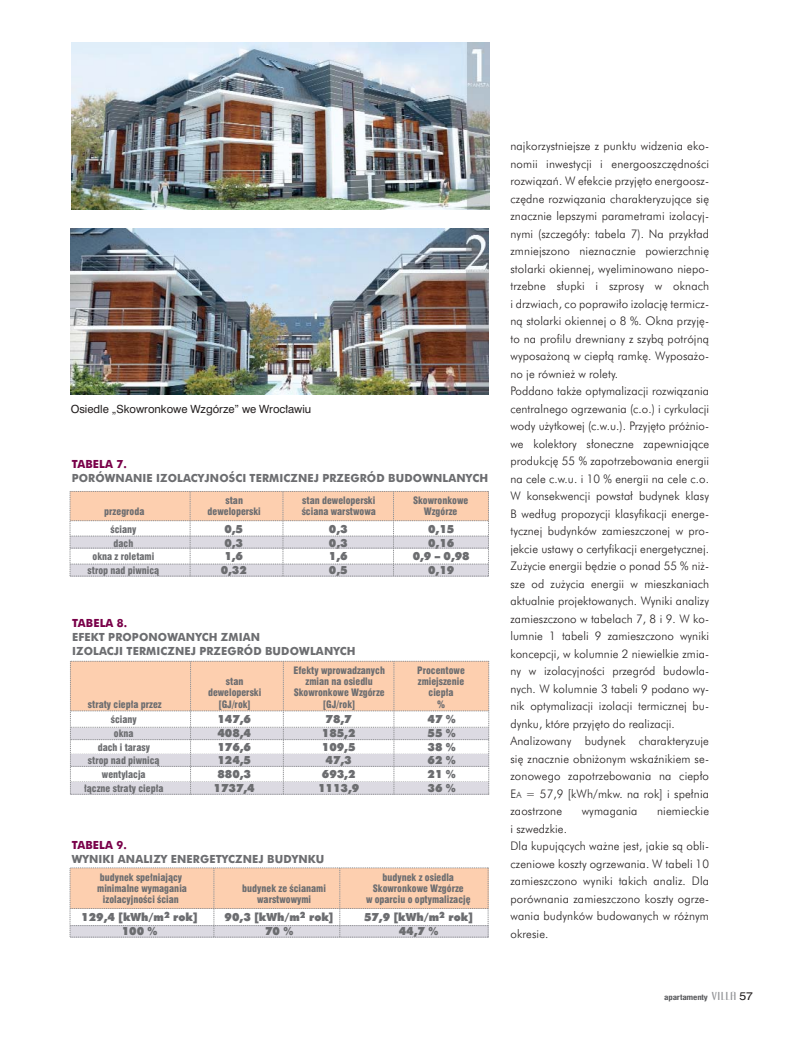
<style>
.page{position:relative;width:797px;height:1045px;background:#fff}
.page>*{position:absolute;margin:0;border:0;box-sizing:border-box;transform-origin:0 0}
.t1{font:300 11.88px/17.5px "Futura PL";letter-spacing:.01em;color:#231f1f}
.t2{font:900 11.25px "Futura PL";color:#6c6d70}
.t3{font:700 11.25px/13.8px "Futura PL";letter-spacing:.01em;color:#6c6d70}
.t4{font:11.25px "Swiss 721 PL";color:#231f1f}
.t5{font:700 11.25px "Futura PL";letter-spacing:.01em;color:#790049}
.t6{font:900 condensed 10px "Swiss 721 PL";color:#6c6d70}
.t7{font:700 condensed 7.5px "Swiss 721 PL";letter-spacing:-.015em;color:#57585b;scale:1.2 1}
.s1{font-size:8.75px}
.s2{font-family:"Empire PL";font-weight:400;font-stretch:normal;font-size:11.25px;color:#939497}
.s3{font-weight:400;font-stretch:normal;font-size:11.25px;color:#231f1f}
</style>
<div class="page">
<img style="left:71px;top:43px;width:418px;height:167px">
<img style="left:71px;top:228px;width:417px;height:166px">
<svg style="left:70px;top:491px;width:419px;height:86px"></svg>
<svg style="left:70px;top:661px;width:419px;height:134px"></svg>
<svg style="left:70px;top:868px;width:418px;height:70px"></svg>
<p class="t4" style="left:71px;top:405px;width:242px">Osiedle „Skowronkowe Wzgórze” we Wroc∏awiu</p>
<p class="t5" style="left:72px;top:459px;width:57px">TABELA 7.</p>
<p class="t3" style="left:72px;top:472px;width:418px">PORÓWNANIE IZOLACYJNOÂCI TERMICZNEJ PRZEGRÓD BUDOWNLANYCH</p>
<p class="t6" style="left:225px;top:496px;width:19px">stan</p>
<p class="t6" style="left:302px;top:496px;width:75px">stan deweloperski</p>
<p class="t6" style="left:413px;top:496px;width:57px">Skowronkowe</p>
<p class="t6" style="left:104px;top:508px;width:42px">przegroda</p>
<p class="t6" style="left:207px;top:508px;width:55px">deweloperski</p>
<p class="t6" style="left:301px;top:508px;width:76px">Êciana warstwowa</p>
<p class="t6" style="left:424px;top:508px;width:35px">Wzgórze</p>
<p class="t6" style="left:110px;top:525px;width:27px">Êciany</p>
<p class="t2" style="left:224px;top:524px;width:20px">0,5</p>
<p class="t2" style="left:329px;top:524px;width:20px">0,3</p>
<p class="t2" style="left:428px;top:524px;width:28px">0,15</p>
<p class="t6" style="left:113px;top:539px;width:21px">dach</p>
<p class="t2" style="left:224px;top:538px;width:20px">0,3</p>
<p class="t2" style="left:329px;top:538px;width:20px">0,3</p>
<p class="t2" style="left:428px;top:538px;width:28px">0,16</p>
<p class="t6" style="left:92px;top:553px;width:63px">okna z roletami</p>
<p class="t2" style="left:224px;top:552px;width:20px">1,6</p>
<p class="t2" style="left:329px;top:552px;width:20px">1,6</p>
<p class="t2" style="left:412px;top:552px;width:59px">0,9 – 0,98</p>
<p class="t6" style="left:87px;top:566px;width:73px">strop nad piwnicà</p>
<p class="t2" style="left:220px;top:565px;width:28px">0,32</p>
<p class="t2" style="left:329px;top:565px;width:20px">0,5</p>
<p class="t2" style="left:428px;top:565px;width:28px">0,19</p>
<p class="t5" style="left:72px;top:619px;width:57px">TABELA 8.</p>
<p class="t3" style="left:72px;top:631px;width:285px">EFEKT PROPONOWANYCH ZMIAN<br>IZOLACJI TERMICZNEJ PRZEGRÓD BUDOWLANYCH</p>
<p class="t6" style="left:293px;top:666px;width:93px">Efekty wprowadzanych</p>
<p class="t6" style="left:417px;top:666px;width:49px">Procentowe</p>
<p class="t6" style="left:226px;top:677px;width:19px">stan</p>
<p class="t6" style="left:305px;top:677px;width:69px">zmian na osiedlu</p>
<p class="t6" style="left:418px;top:677px;width:48px">zmiejszenie</p>
<p class="t6" style="left:208px;top:689px;width:55px">deweloperski</p>
<p class="t6" style="left:293px;top:689px;width:92px">Skowronkowe Wzgórze</p>
<p class="t6" style="left:428px;top:689px;width:26px">ciep∏a</p>
<p class="t6" style="left:88px;top:700px;width:75px">straty ciep∏a przez</p>
<p class="t6" style="left:218px;top:700px;width:34px">[GJ/rok]</p>
<p class="t6" style="left:323px;top:700px;width:34px">[GJ/rok]</p>
<p class="t6" style="left:437px;top:700px;width:10px">%</p>
<p class="t6" style="left:111px;top:715px;width:27px">Êciany</p>
<p class="t2" style="left:217px;top:714px;width:35px">147,6</p>
<p class="t2" style="left:325px;top:714px;width:28px">78,7</p>
<p class="t2" style="left:427px;top:714px;width:30px">47 %</p>
<p class="t6" style="left:114px;top:729px;width:21px">okna</p>
<p class="t2" style="left:217px;top:728px;width:35px">408,4</p>
<p class="t2" style="left:322px;top:728px;width:35px">185,2</p>
<p class="t2" style="left:427px;top:728px;width:30px">55 %</p>
<p class="t6" style="left:98px;top:743px;width:54px">dach i tarasy</p>
<p class="t2" style="left:217px;top:742px;width:35px">176,6</p>
<p class="t2" style="left:322px;top:742px;width:35px">109,5</p>
<p class="t2" style="left:427px;top:742px;width:30px">38 %</p>
<p class="t6" style="left:88px;top:757px;width:73px">strop nad piwnicà</p>
<p class="t2" style="left:217px;top:756px;width:35px">124,5</p>
<p class="t2" style="left:325px;top:756px;width:28px">47,3</p>
<p class="t2" style="left:427px;top:756px;width:30px">62 %</p>
<p class="t6" style="left:102px;top:770px;width:45px">wentylacja</p>
<p class="t2" style="left:217px;top:769px;width:35px">880,3</p>
<p class="t2" style="left:322px;top:769px;width:35px">693,2</p>
<p class="t2" style="left:427px;top:769px;width:30px">21 %</p>
<p class="t6" style="left:84px;top:784px;width:81px">∏àczne straty ciep∏a</p>
<p class="t2" style="left:213px;top:783px;width:43px">1737,4</p>
<p class="t2" style="left:318px;top:783px;width:43px">1113,9</p>
<p class="t2" style="left:427px;top:783px;width:30px">36 %</p>
<p class="t5" style="left:72px;top:840px;width:57px">TABELA 9.</p>
<p class="t3" style="left:72px;top:853px;width:254px">WYNIKI ANALIZY ENERGETYCZNEJ BUDYNKU</p>
<p class="t6" style="left:100px;top:873px;width:84px">budynek spe∏niajàcy</p>
<p class="t6" style="left:382px;top:873px;width:73px">budynek z osiedla</p>
<p class="t6" style="left:97px;top:884px;width:91px">minimalne wymagania</p>
<p class="t6" style="left:242px;top:884px;width:85px">budynek ze Êcianami</p>
<p class="t6" style="left:372px;top:884px;width:92px">Skowronkowe Wzgórze</p>
<p class="t6" style="left:103px;top:895px;width:77px">izolacyjnoÊci Êcian</p>
<p class="t6" style="left:257px;top:895px;width:55px">warstwowymi</p>
<p class="t6" style="left:366px;top:895px;width:106px">w oparciu o optymalizacj´</p>
<p class="t2" style="left:81px;top:912px;width:118px">129,4 [kWh/m<sup>2</sup> rok]</p>
<p class="t2" style="left:224px;top:912px;width:110px">90,3 [kWh/m<sup>2</sup> rok]</p>
<p class="t2" style="left:364px;top:912px;width:110px">57,9 [kWh/m<sup>2</sup> rok]</p>
<p class="t2" style="left:122px;top:926px;width:37px">100 %</p>
<p class="t2" style="left:265px;top:926px;width:30px">70 %</p>
<p class="t2" style="left:398px;top:926px;width:41px">44,7 %</p>
<p class="t1" style="left:510px;top:138px;width:200px">najkorzystniejsze z punktu widzenia eko&shy;nomii inwestycji i energooszcz´dnoÊci rozwiàzaƒ. W efekcie przyj´to energoosz&shy;cz´dne rozwiàzania charakteryzujàce si´ znacznie lepszymi parametrami izolacyj&shy;nymi (szczegó∏y: tabela 7). Na przyk∏ad zmniejszono nieznacznie powierzchni´ stolarki okiennej, wyeliminowano niepo&shy;trzebne s∏upki i szprosy w oknach i drzwiach, co poprawi∏o izolacj´ termicz&shy;nà stolarki okiennej o 8 %. Okna przyj´- to na profilu drewniany z szybà potrójnà wyposa˝onà w ciep∏à ramk´. Wyposa˝o&shy;no je równie˝ w rolety.<br>Poddano tak˝e optymalizacji rozwiàzania centralnego ogrzewania (c.o.) i cyrkulacji wody u˝ytkowej (c.w.u.). Przyj´to pró˝nio&shy;we kolektory s∏oneczne zapewniajàce produkcj´ 55 % zapotrzebowania energii na cele c.w.u. i 10 % energii na cele c.o.<br>W konsekwencji powsta∏ budynek klasy B wed∏ug propozycji klasyfikacji energe&shy;tycznej budynków zamieszczonej w pro&shy;jekcie ustawy o certyfikacji energetycznej.<br>Zu˝ycie energii b´dzie o ponad 55 % ni˝- sze od zu˝ycia energii w mieszkaniach aktualnie projektowanych. Wyniki analizy zamieszczono w tabelach 7, 8 i 9. W ko&shy;lumnie 1 tabeli 9 zamieszczono wyniki koncepcji, w kolumnie 2 niewielkie zmia&shy;ny w izolacyjnoÊci przegród budowla&shy;nych. W kolumnie 3 tabeli 9 podano wy&shy;nik optymalizacji izolacji termicznej bu&shy;dynku, które przyj´to do realizacji.<br>Analizowany budynek charakteryzuje si´ znacznie obni˝onym wskaênikiem se&shy;zonowego zapotrzebowania na ciep∏o E<span class="s1">A</span> = 57,9 [kWh/mkw. na rok] i spe∏nia zaostrzone</p>
<p class="t1" style="left:581px;top:803px;width:57px">wymagania</p>
<p class="t1" style="left:656px;top:803px;width:53px">niemieckie</p>
<p class="t1" style="left:510px;top:821px;width:200px">i szwedzkie.<br>Dla kupujàcych wa˝ne jest, jakie sà obli&shy;czeniowe koszty ogrzewania. W tabeli 10 zamieszczono wyniki takich analiz. Dla porównania zamieszczono koszty ogrze&shy;wania budynków budowanych w ró˝nym okresie.</p>
<p class="t7" style="left:664px;top:994px;width:75px">apartamenty <span class="s2">villa</span> <span class="s3">57</span></p>
</div>
